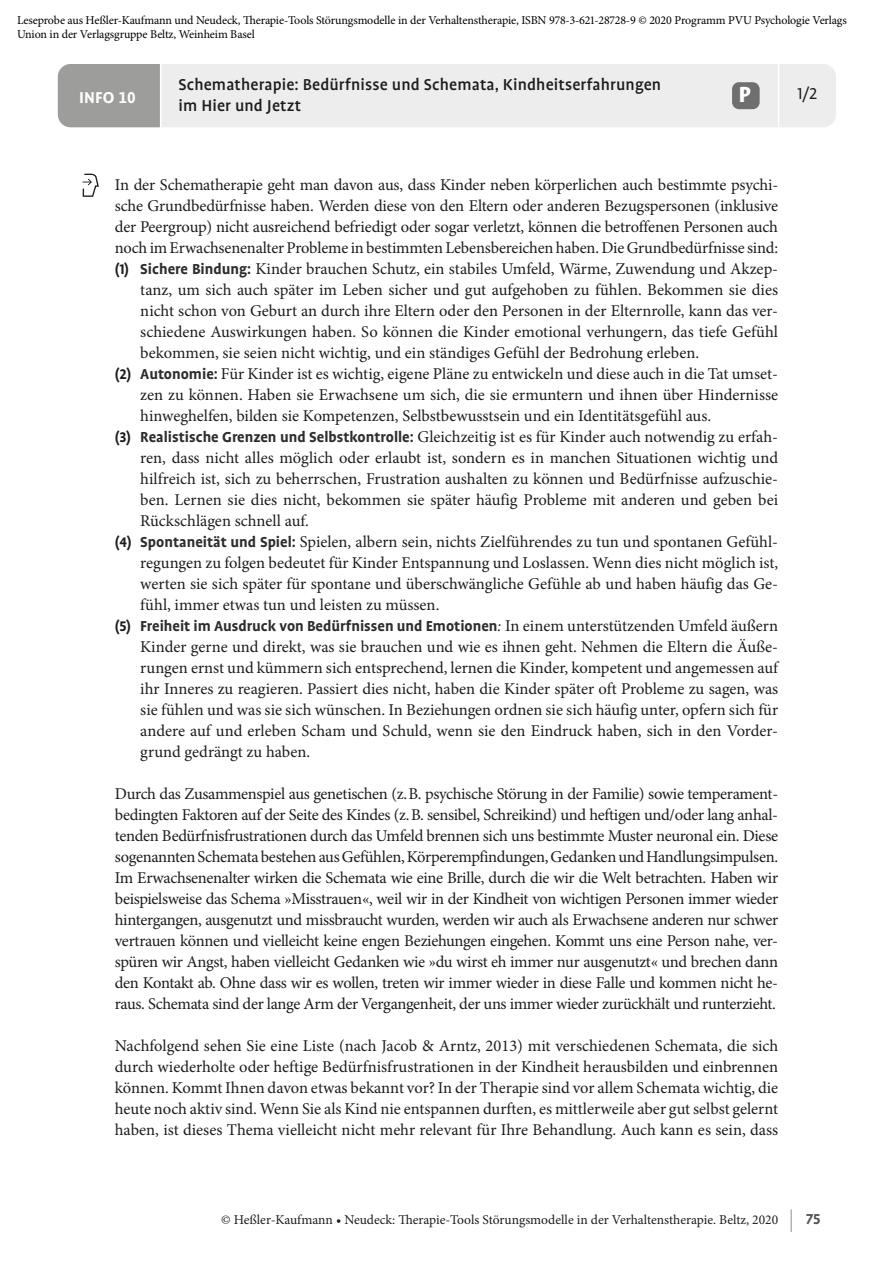
<style>
.page{position:relative;width:893px;height:1263px;background:#fff}
.page>*{position:absolute;margin:0;border:0;box-sizing:border-box;transform-origin:0 0}
.t1{font:700 29.55px "Profile OT";color:#fff}
.t2{font:700 24.6px "Profile OT";color:#1d1d1b;scale:.15 1}
.t3{font:500 18px/21px "Profile OT";letter-spacing:.005em;color:#1d1d1b}
.t4{font:700 18px "Profile OT";color:#fff}
.t5{font:18px "Profile OT";color:#1d1d1b}
.t6{font:16.5px/21px "Minion Pro";letter-spacing:-.005em;color:#1d1d1b;text-align:justify}
.t7{font:700 16.5px "Profile OT";color:#2e2d2c}
.t8{font:700 16.5px "Profile OT";color:#575756}
.t9{font:13.5px "Minion Pro";color:#1d1d1b}
.t10{font:12px/14.4px "Minion Pro";letter-spacing:-.01em;color:#000}
.s1{font-family:"Profile OT";font-weight:700;font-size:15.9px}
.s2{font-family:"Profile OT";font-weight:700;color:#2e2d2c}
.s3{font-size:15.9px;color:#1d1d1b}
.s4{font-family:"Minion Pro";font-weight:400;font-style:italic;color:#1d1d1b}
.s5{font-family:"Minion Pro";font-weight:400;color:#1d1d1b}
</style>
<div class="page">
<div style="left:58px;top:64px;width:778px;height:63px;background:#ededed;border-radius:13px"></div>
<hr style="left:778px;top:64px;width:1px;height:63px;background:#fff">
<div style="left:732px;top:82px;width:28px;height:27px;background:#706f6f;border-radius:7px"></div>
<hr style="left:160px;top:64px;width:2px;height:63px;background:#fff">
<div style="left:58px;top:64px;width:102px;height:63px;background:#9d9d9c"></div>
<svg style="left:82px;top:174px;width:17px;height:23px"></svg>
<p class="t10" style="left:17px;top:13px;width:831px">Leseprobe aus Heßler-Kaufmann und Neudeck, Therapie-Tools Störungsmodelle in der Verhaltenstherapie, ISBN 978-3-621-28728-9 © 2020 Programm PVU Psychologie Verlags<br>Union in der Verlagsgruppe Beltz, Weinheim Basel</p>
<p class="t3" style="left:178px;top:75px;width:484px">Schematherapie: Bedürfnisse und Schemata, Kindheitserfahrungen im Hier und Jetzt</p>
<p class="t4" style="left:79px;top:87px;width:58px">INFO 10</p>
<p class="t1" style="left:738px;top:77px;width:15px">P</p>
<p class="t5" style="left:797px;top:84px;width:22px">1/2</p>
<p class="t6" style="left:115px;top:174px;width:665px">In der Schematherapie geht man davon aus, dass Kinder neben körperlichen auch bestimmte psychi-</p>
<p class="t6" style="left:115px;top:195px;width:665px">sche Grundbedürfnisse haben. Werden diese von den Eltern oder anderen Bezugspersonen (inklusive</p>
<p class="t6" style="left:115px;top:216px;width:665px">der Peergroup) nicht ausreichend befriedigt oder sogar verletzt, können die betroffenen Personen auch</p>
<p class="t6" style="left:115px;top:237px;width:665px">noch im Erwachsenenalter Probleme in bestimmten Lebensbereichen haben. Die Grundbedürfnisse sind:</p>
<p class="t6" style="left:115px;top:258px;width:665px"><span class="s1">(1)</span> <span class="s2">Sichere Bindung:</span> Kinder brauchen Schutz, ein stabiles Umfeld, Wärme, Zuwendung und Akzep-</p>
<p class="t6" style="left:140px;top:279px;width:639px">tanz, um sich auch später im Leben sicher und gut aufgehoben zu fühlen. Bekommen sie dies</p>
<p class="t6" style="left:140px;top:300px;width:639px">nicht schon von Geburt an durch ihre Eltern oder den Personen in der Elternrolle, kann das ver-</p>
<p class="t6" style="left:140px;top:321px;width:639px">schiedene Auswirkungen haben. So können die Kinder emotional verhungern, das tiefe Gefühl</p>
<p class="t6" style="left:140px;top:342px;width:560px">bekommen, sie seien nicht wichtig, und ein ständiges Gefühl der Bedrohung erleben.</p>
<p class="t6" style="left:115px;top:363px;width:665px"><span class="s1">(2)</span> <span class="s2">Autonomie:</span> Für Kinder ist es wichtig, eigene Pläne zu entwickeln und diese auch in die Tat umset-</p>
<p class="t6" style="left:140px;top:384px;width:639px">zen zu können. Haben sie Erwachsene um sich, die sie ermuntern und ihnen über Hindernisse</p>
<p class="t6" style="left:140px;top:405px;width:572px">hinweghelfen, bilden sie Kompetenzen, Selbstbewusstsein und ein Identitätsgefühl aus.</p>
<p class="t6" style="left:115px;top:426px;width:665px"><span class="s1">(3)</span> <span class="s2">Realistische Grenzen und Selbstkontrolle:</span> Gleichzeitig ist es für Kinder auch notwendig zu erfah-</p>
<p class="t6" style="left:140px;top:447px;width:639px">ren, dass nicht alles möglich oder erlaubt ist, sondern es in manchen Situationen wichtig und</p>
<p class="t6" style="left:140px;top:468px;width:639px">hilfreich ist, sich zu beherrschen, Frustration aushalten zu können und Bedürfnisse aufzuschie-</p>
<p class="t6" style="left:140px;top:489px;width:639px">ben. Lernen sie dies nicht, bekommen sie später häufig Probleme mit anderen und geben bei</p>
<p class="t6" style="left:140px;top:510px;width:170px">Rückschlägen schnell auf.</p>
<p class="t6" style="left:115px;top:531px;width:665px"><span class="s1">(4)</span> <span class="s2">Spontaneität und Spiel:</span> Spielen, albern sein, nichts Zielführendes zu tun und spontanen Gefühl-</p>
<p class="t6" style="left:140px;top:552px;width:639px">regungen zu folgen bedeutet für Kinder Entspannung und Loslassen. Wenn dies nicht möglich ist,</p>
<p class="t6" style="left:140px;top:573px;width:639px">werten sie sich später für spontane und überschwängliche Gefühle ab und haben häufig das Ge-</p>
<p class="t6" style="left:140px;top:594px;width:301px">fühl, immer etwas tun und leisten zu müssen.</p>
<p class="t7" style="left:115px;top:617px;width:665px"><span class="s3">(5)</span> Freiheit im Ausdruck von Bedürfnissen und Emotionen<span class="s4">:</span> <span class="s5">In einem unterstützenden Umfeld äußern</span></p>
<p class="t6" style="left:140px;top:636px;width:639px">Kinder gerne und direkt, was sie brauchen und wie es ihnen geht. Nehmen die Eltern die Äuße-</p>
<p class="t6" style="left:140px;top:657px;width:639px">rungen ernst und kümmern sich entsprechend, lernen die Kinder, kompetent und angemessen auf</p>
<p class="t6" style="left:140px;top:678px;width:639px">ihr Inneres zu reagieren. Passiert dies nicht, haben die Kinder später oft Probleme zu sagen, was</p>
<p class="t6" style="left:140px;top:699px;width:639px">sie fühlen und was sie sich wünschen. In Beziehungen ordnen sie sich häufig unter, opfern sich für</p>
<p class="t6" style="left:140px;top:720px;width:639px">andere auf und erleben Scham und Schuld, wenn sie den Eindruck haben, sich in den Vorder-</p>
<p class="t6" style="left:140px;top:741px;width:171px">grund gedrängt zu haben.</p>
<p class="t6" style="left:115px;top:783px;width:665px">Durch das Zusammenspiel aus genetischen (z.B. psychische Störung in der Familie) sowie temperament&shy;bedingten Faktoren auf der Seite des Kindes (z.B. sensibel, Schreikind) und heftigen und/oder lang anhal&shy;tenden Bedürfnisfrustrationen durch das Umfeld brennen sich uns bestimmte Muster neuronal ein. Diese sogenannten Schemata bestehen aus Gefühlen, Körperempfindungen, Gedanken und Handlungsimpulsen.<br>Im Erwachsenenalter wirken die Schemata wie eine Brille, durch die wir die Welt betrachten. Haben wir beispielsweise das Schema »Misstrauen«, weil wir in der Kindheit von wichtigen Personen immer wieder hintergangen, ausgenutzt und missbraucht wurden, werden wir auch als Erwachsene anderen nur schwer vertrauen können und vielleicht keine engen Beziehungen eingehen. Kommt uns eine Person nahe, ver&shy;spüren wir Angst, haben vielleicht Gedanken wie »du wirst eh immer nur ausgenutzt« und brechen dann den Kontakt ab. Ohne dass wir es wollen, treten wir immer wieder in diese Falle und kommen nicht he&shy;raus. Schemata sind der lange Arm der Vergangenheit, der uns immer wieder zurückhält und runterzieht.</p>
<p class="t6" style="left:115px;top:1035px;width:665px">Nachfolgend sehen Sie eine Liste (nach Jacob &amp; Arntz, 2013) mit verschiedenen Schemata, die sich durch wiederholte oder heftige Bedürfnisfrustrationen in der Kindheit herausbilden und einbrennen können. Kommt Ihnen davon etwas bekannt vor? In der Therapie sind vor allem Schemata wichtig, die heute noch aktiv sind. Wenn Sie als Kind nie entspannen durften, es mittlerweile aber gut selbst gelernt haben, ist dieses Thema vielleicht nicht mehr relevant für Ihre Behandlung. Auch kann es sein, dass</p>
<p class="t2" style="left:791px;top:1206px;width:8px">|</p>
<p class="t9" style="left:221px;top:1210px;width:558px">© Heßler-Kaufmann • Neudeck: Therapie-Tools Störungsmodelle in der Verhaltenstherapie. Beltz, 2020</p>
<p class="t8" style="left:806px;top:1209px;width:16px">75</p>
</div>
